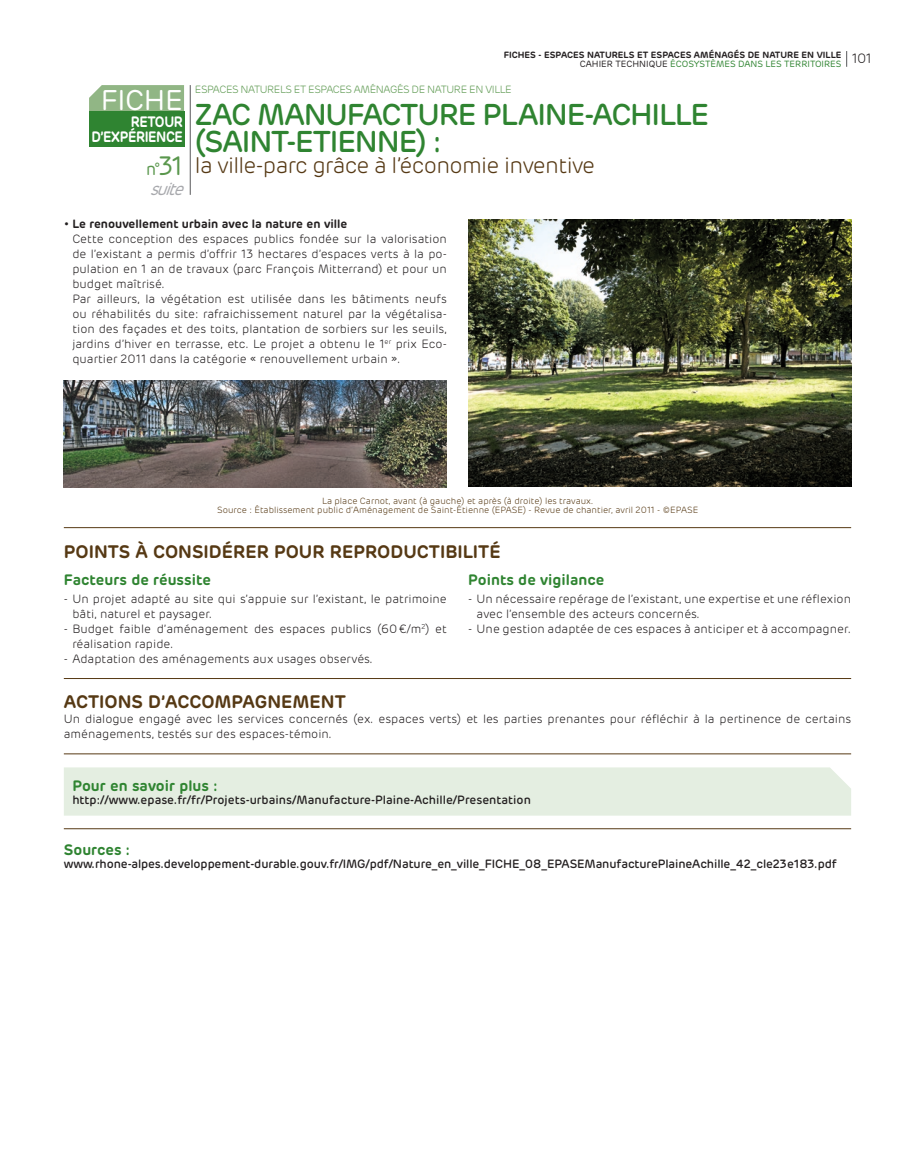
<style>
.page{position:relative;width:915px;height:1170px;background:#fff}
.page>*{position:absolute;margin:0;border:0;box-sizing:border-box;transform-origin:0 0}
.t1{font:500 30px/27px "Rubrik";letter-spacing:-.04em;color:#2f8431}
.t2{font:28.5px "Rubrik";letter-spacing:-.01em;color:#fff}
.t3{font:300 22.5px "Rubrik";letter-spacing:-.03em;color:#563914}
.t4{font:600 18px "Rubrik";color:#563914}
.t5{font:italic 17.55px "Rubrik";color:#a8a9ad;scale:.94 1}
.t6{font:17.55px "Rubrik";color:#5a974d;scale:.94 1}
.t7{font:600 15px "Rubrik";color:#2f8431}
.t8{font:600 15px/15px "Rubrik";letter-spacing:-.03em;color:#fff;text-align:right;scale:.89 1}
.t9{font:300 13.5px "Rubrik";color:#231f20}
.t10{font:300 12px/15px "Rubrik";color:#231f20}
.t11{font:500 12px "Rubrik";letter-spacing:-.01em;color:#231f20}
.t12{font:600 12px "Rubrik";color:#231f20}
.t13{font:300 10.5px "Rubrik";letter-spacing:-.04em;color:#5a974d}
.t14{font:300 9px/9.8px "Rubrik";color:#563914;text-align:center}
.t15{font:600 9px/9px "Rubrik";color:#231f20;text-align:right}
.s1{font-size:26.55px}
.s2{font-weight:400}
.s3{font-weight:400;color:#2f8431}
</style>
<div class="page">
<svg style="left:846px;top:51px;width:1px;height:16px"></svg>
<hr style="left:64px;top:753px;width:786px;height:1px;background:#563914">
<hr style="left:64px;top:828px;width:786px;height:1px;background:#563914">
<hr style="left:64px;top:527px;width:786px;height:1px;background:#563914">
<hr style="left:190px;top:85px;width:1px;height:110px;background:#57585a">
<svg style="left:89px;top:85px;width:95px;height:26px;background:#95b889"></svg>
<div style="left:89px;top:111px;width:95px;height:35px;background:#2f8431"></div>
<div style="left:64px;top:767px;width:786px;height:48px;background:#e4eee1"></div>
<img style="left:468px;top:219px;width:383px;height:268px">
<img style="left:64px;top:381px;width:382px;height:106px">
<hr style="left:64px;top:678px;width:786px;height:1px;background:#563914">
<h2 class="t2" style="left:101px;top:83px;width:84px">FICHE</h2>
<p class="t8" style="left:91px;top:114px;width:104px">RETOUR<br>D’EXPÉRIENCE</p>
<h3 class="t6" style="left:146px;top:158px;width:41px">n°<span class="s1">31</span></h3>
<h3 class="t5" style="left:150px;top:178px;width:45px">suite</h3>
<p class="t15" style="left:503px;top:50px;width:339px">FICHES - ESPACES NATURELS ET ESPACES AMÉNAGÉS DE NATURE EN VILLE<br><span class="s2">CAHIER TECHNIQUE</span> <span class="s3">ÉCOSYSTÈMES DANS LES TERRITOIRES</span></p>
<p class="t13" style="left:195px;top:83px;width:318px">ESPACES NATURELS ET ESPACES AMÉNAGÉS DE NATURE EN VILLE</p>
<h1 class="t1" style="left:195px;top:101px;width:515px">ZAC MANUFACTURE PLAINE-ACHILLE (SAINT-ETIENNE) :</h1>
<h3 class="t3" style="left:195px;top:152px;width:401px">la ville-parc grâce à l’économie inventive</h3>
<p class="t12" style="left:64px;top:216px;width:285px">• Le renouvellement urbain avec la nature en ville</p>
<p class="t10" style="left:72px;top:231px;width:376px">Cette conception des espaces publics fondée sur la valorisation de l’existant a permis d’offrir 13 hectares d’espaces verts à la po&shy;pulation en 1 an de travaux (parc François Mitterrand) et pour un budget maîtrisé.<br>Par ailleurs, la végétation est utilisée dans les bâtiments neufs ou réhabilités du site: rafraichissement naturel par la végétalisa&shy;tion des façades et des toits, plantation de sorbiers sur les seuils, jardins d’hiver en terrasse, etc. Le projet a obtenu le 1<sup>er</sup> prix Eco&shy;quartier 2011 dans la catégorie « renouvellement urbain ».</p>
<p class="t9" style="left:851px;top:51px;width:22px">101</p>
<p class="t14" style="left:217px;top:495px;width:482px">La place Carnot, avant (à gauche) et après (à droite) les travaux.<br>Source : Établissement public d’Aménagement de Saint-Étienne (EPASE) - Revue de chantier, avril 2011 - ©EPASE</p>
<h3 class="t4" style="left:64px;top:540px;width:438px">POINTS À CONSIDÉRER POUR REPRODUCTIBILITÉ</h3>
<p class="t7" style="left:64px;top:570px;width:148px">Facteurs de réussite</p>
<p class="t10" style="left:72px;top:591px;width:376px;text-indent:-9px">- Un projet adapté au site qui s’appuie sur l’existant, le patrimoine bâti, naturel et paysager.</p>
<p class="t10" style="left:72px;top:621px;width:376px;text-indent:-9px">- Budget faible d’aménagement des espaces publics (60€/m<sup>2</sup>) et réalisation rapide.</p>
<p class="t10" style="left:64px;top:651px;width:310px">- Adaptation des aménagements aux usages observés.</p>
<p class="t7" style="left:468px;top:570px;width:138px">Points de vigilance</p>
<p class="t10" style="left:476px;top:591px;width:376px;text-indent:-9px">- Un nécessaire repérage de l’existant, une expertise et une réflexion avec l’ensemble des acteurs concernés.</p>
<p class="t10" style="left:468px;top:621px;width:384px">- Une gestion adaptée de ces espaces à anticiper et à accompagner.</p>
<h3 class="t4" style="left:64px;top:690px;width:283px">ACTIONS D’ACCOMPAGNEMENT</h3>
<p class="t10" style="left:64px;top:711px;width:788px">Un dialogue engagé avec les services concernés (ex. espaces verts) et les parties prenantes pour réfléchir à la pertinence de certains aménagements, testés sur des espaces-témoin.</p>
<p class="t7" style="left:72px;top:775px;width:146px">Pour en savoir plus :</p>
<p class="t11" style="left:72px;top:792px;width:460px">http://www.epase.fr/fr/Projets-urbains/Manufacture-Plaine-Achille/Presentation</p>
<p class="t7" style="left:64px;top:839px;width:67px">Sources :</p>
<p class="t11" style="left:64px;top:856px;width:774px">www.rhone-alpes.developpement-durable.gouv.fr/IMG/pdf/Nature_en_ville_FICHE_08_EPASEManufacturePlaineAchille_42_cle23e183.pdf</p>
</div>
